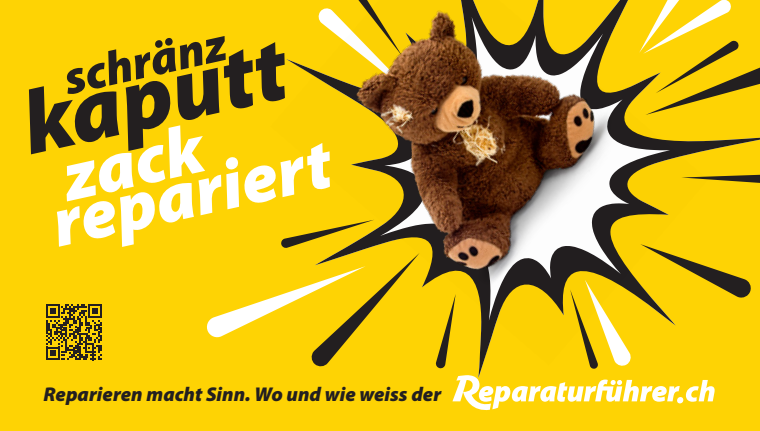
<style>
.page{position:relative;width:760px;height:431px;background:#fed304}
.page>*{position:absolute;margin:0;border:0;box-sizing:border-box;transform-origin:0 0}
.t1{font:italic 900 89.6px "Myriad Pro";color:#231f20}
.t2{font:italic 900 70px "Myriad Pro";color:#fff}
.t3{font:italic 900 47.6px "Myriad Pro";color:#231f20}
.t4{font:italic 900 20px "Myriad Pro";color:#231f20}
</style>
<div class="page">
<svg style="left:708px;top:267px;width:43px;height:31px"></svg>
<svg style="left:436px;top:365px;width:9px;height:4px"></svg>
<svg style="left:589px;top:365px;width:37px;height:4px"></svg>
<svg style="left:708px;top:174px;width:52px;height:9px"></svg>
<svg style="left:708px;top:0;width:52px;height:98px"></svg>
<img style="left:286px;top:0;width:422px;height:365px">
<svg style="left:207px;top:220px;width:212px;height:147px"></svg>
<svg style="left:452px;top:375px;width:262px;height:36px"></svg>
<svg style="left:46px;top:304px;width:56px;height:56px"></svg>
<h3 class="t3" style="left:59px;top:52px;width:166px;rotate:-12deg">schränz</h3>
<h1 class="t1" style="left:13px;top:77px;width:270px;rotate:-13deg">kaputt</h1>
<h2 class="t2" style="left:55px;top:140px;width:144px;rotate:-13deg">zack</h2>
<h2 class="t2" style="left:45px;top:187px;width:285px;rotate:-13deg">repariert</h2>
<p class="t4" style="left:44px;top:383px;width:399px">Reparieren macht Sinn. Wo und wie weiss der</p>
</div>
